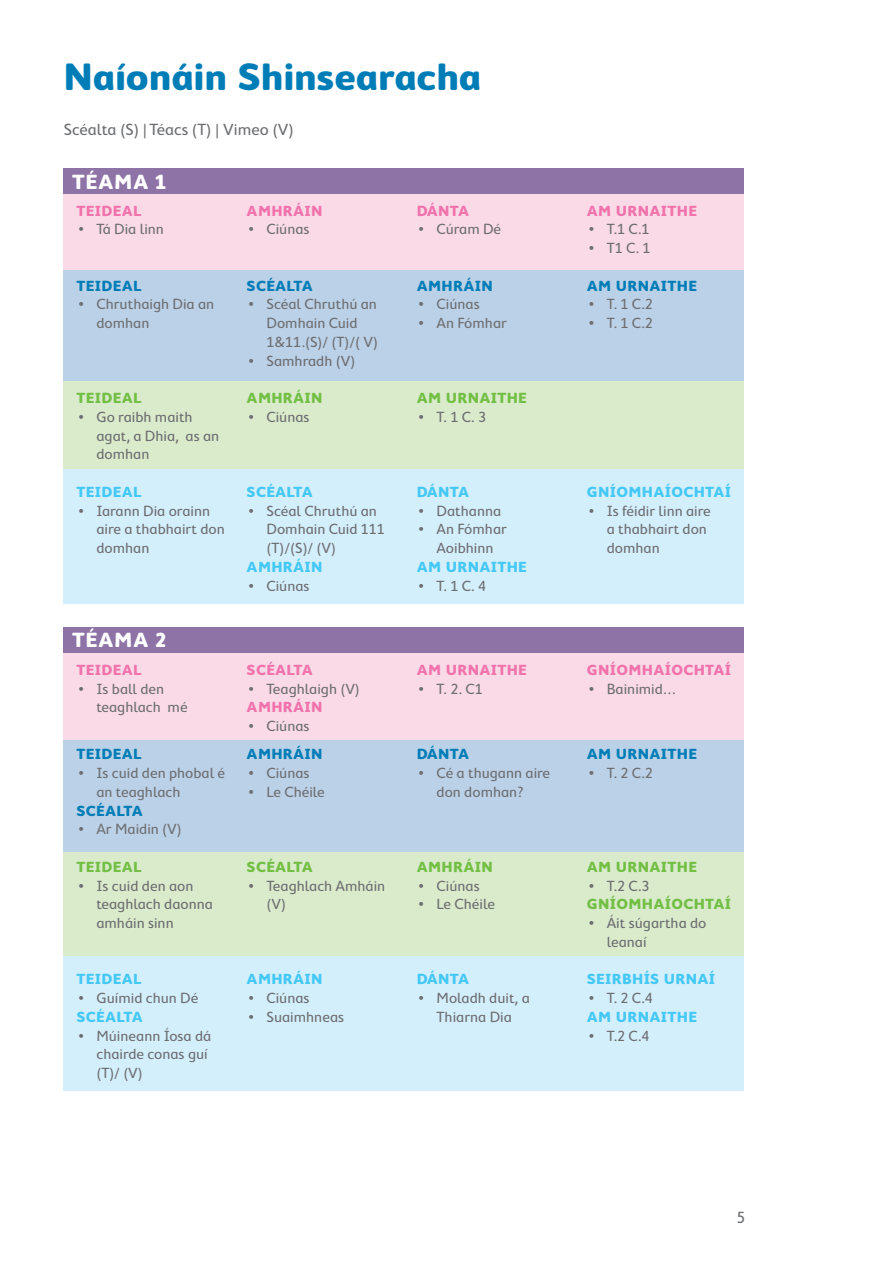
<style>
.page{position:relative;width:893px;height:1263px;background:#fff}
.page>*{position:absolute;margin:0;border:0;box-sizing:border-box;transform-origin:0 0}
.t1{font:700 39px "Cambridge Round";letter-spacing:-.005em;color:#007db7}
.t2{font:700 21px "Cambridge Round";letter-spacing:.025em;color:#fff}
.t3{font:16.5px "Cambridge Round";color:#6d6e71}
.t4{font:15px/18.8px "Cambridge Round";color:#6d6e71}
.t5{font:700 15px "Cambridge Round";letter-spacing:.02em;color:#44c8f5}
.t6{font:700 15px "Cambridge Round";letter-spacing:.02em;color:#f173ac}
.t7{font:700 15px "Cambridge Round";letter-spacing:.02em;color:#72bf44}
.t8{font:700 15px "Cambridge Round";letter-spacing:.02em;color:#007db7}
</style>
<div class="page">
<div style="left:64px;top:194px;width:680px;height:76px;background:#fbdae8"></div>
<div style="left:64px;top:652px;width:680px;height:89px;background:#fbdae8"></div>
<div style="left:64px;top:270px;width:680px;height:111px;background:#bbd1e7"></div>
<div style="left:64px;top:741px;width:680px;height:111px;background:#bbd1e7"></div>
<div style="left:64px;top:381px;width:680px;height:89px;background:#d9ebcb"></div>
<div style="left:64px;top:852px;width:680px;height:104px;background:#d9ebcb"></div>
<div style="left:64px;top:470px;width:680px;height:134px;background:#d4effc"></div>
<div style="left:64px;top:956px;width:680px;height:135px;background:#d4effc"></div>
<div style="left:64px;top:169px;width:680px;height:25px;background:#8d73a6"></div>
<div style="left:64px;top:627px;width:680px;height:25px;background:#8d73a6"></div>
<h1 class="t1" style="left:63px;top:55px;width:419px">Naíonáin Shinsearacha</h1>
<p class="t3" style="left:64px;top:120px;width:232px">Scéalta (S) | Téacs (T) | Vimeo (V)</p>
<h2 class="t2" style="left:72px;top:169px;width:96px">TÉAMA 1</h2>
<p class="t6" style="left:77px;top:202px;width:67px">TEIDEAL</p>
<p class="t4" style="left:78px;top:220px;width:87px">• Tá Dia linn</p>
<p class="t8" style="left:77px;top:277px;width:67px">TEIDEAL</p>
<p class="t4" style="left:96px;top:295px;width:119px;text-indent:-18px">• Chruthaigh Dia an domhan</p>
<p class="t7" style="left:77px;top:389px;width:67px">TEIDEAL</p>
<p class="t4" style="left:96px;top:407px;width:124px;text-indent:-18px">• Go raibh maith agat, a Dhia, as an domhan</p>
<p class="t5" style="left:77px;top:483px;width:67px">TEIDEAL</p>
<p class="t4" style="left:96px;top:501px;width:130px;text-indent:-18px">• Iarann Dia orainn aire a thabhairt don domhan</p>
<h2 class="t2" style="left:72px;top:628px;width:96px">TÉAMA 2</h2>
<p class="t6" style="left:77px;top:661px;width:67px">TEIDEAL</p>
<p class="t4" style="left:96px;top:679px;width:93px;text-indent:-18px">• Is ball den teaghlach mé</p>
<p class="t8" style="left:77px;top:746px;width:67px">TEIDEAL</p>
<p class="t4" style="left:96px;top:763px;width:130px;text-indent:-18px">• Is cuid den phobal é an teaghlach</p>
<p class="t8" style="left:77px;top:802px;width:68px">SCÉALTA</p>
<p class="t4" style="left:78px;top:820px;width:105px">• Ar Maidin (V)</p>
<p class="t7" style="left:77px;top:858px;width:67px">TEIDEAL</p>
<p class="t4" style="left:96px;top:876px;width:118px;text-indent:-18px">• Is cuid den aon teaghlach daonna amháin sinn</p>
<p class="t5" style="left:77px;top:971px;width:67px">TEIDEAL</p>
<p class="t4" style="left:78px;top:988px;width:121px">• Guímid chun Dé</p>
<p class="t5" style="left:77px;top:1008px;width:68px">SCÉALTA</p>
<p class="t4" style="left:96px;top:1026px;width:116px;text-indent:-18px">• Múineann Íosa dá chairde conas guí (T)/ (V)</p>
<p class="t6" style="left:247px;top:202px;width:77px">AMHRÁIN</p>
<p class="t4" style="left:248px;top:220px;width:63px">• Ciúnas</p>
<p class="t8" style="left:247px;top:277px;width:68px">SCÉALTA</p>
<p class="t4" style="left:266px;top:295px;width:113px;text-indent:-18px">• Scéal Chruthú an<br>Domhain Cuid<br>1&amp;11.(S)/ (T)/( V)</p>
<p class="t4" style="left:248px;top:351px;width:108px">• Samhradh (V)</p>
<p class="t7" style="left:247px;top:389px;width:77px">AMHRÁIN</p>
<p class="t4" style="left:248px;top:407px;width:63px">• Ciúnas</p>
<p class="t5" style="left:247px;top:483px;width:68px">SCÉALTA</p>
<p class="t4" style="left:266px;top:501px;width:120px;text-indent:-18px">• Scéal Chruthú an<br>Domhain Cuid 111 (T)/(S)/ (V)</p>
<p class="t5" style="left:247px;top:558px;width:77px">AMHRÁIN</p>
<p class="t4" style="left:248px;top:576px;width:63px">• Ciúnas</p>
<p class="t6" style="left:247px;top:661px;width:68px">SCÉALTA</p>
<p class="t4" style="left:248px;top:679px;width:113px">• Teaghlaigh (V)</p>
<p class="t6" style="left:247px;top:699px;width:77px">AMHRÁIN</p>
<p class="t4" style="left:248px;top:717px;width:63px">• Ciúnas</p>
<p class="t8" style="left:247px;top:746px;width:77px">AMHRÁIN</p>
<p class="t4" style="left:248px;top:763px;width:63px">• Ciúnas</p>
<p class="t4" style="left:248px;top:782px;width:78px">• Le Chéile</p>
<p class="t7" style="left:247px;top:858px;width:68px">SCÉALTA</p>
<p class="t4" style="left:266px;top:876px;width:120px;text-indent:-18px">• Teaghlach Amháin (V)</p>
<p class="t5" style="left:247px;top:971px;width:77px">AMHRÁIN</p>
<p class="t4" style="left:248px;top:988px;width:63px">• Ciúnas</p>
<p class="t4" style="left:248px;top:1007px;width:97px">• Suaimhneas</p>
<p class="t6" style="left:417px;top:202px;width:54px">DÁNTA</p>
<p class="t4" style="left:419px;top:220px;width:84px">• Cúram Dé</p>
<p class="t8" style="left:417px;top:277px;width:77px">AMHRÁIN</p>
<p class="t4" style="left:419px;top:295px;width:63px">• Ciúnas</p>
<p class="t4" style="left:419px;top:313px;width:90px">• An Fómhar</p>
<p class="t7" style="left:417px;top:389px;width:112px">AM URNAITHE</p>
<p class="t4" style="left:419px;top:407px;width:69px">• T. 1 C. 3</p>
<p class="t5" style="left:417px;top:483px;width:54px">DÁNTA</p>
<p class="t4" style="left:419px;top:501px;width:84px">• Dathanna</p>
<p class="t4" style="left:419px;top:520px;width:90px;text-align:center">• An Fómhar<br>Aoibhinn</p>
<p class="t5" style="left:417px;top:558px;width:112px">AM URNAITHE</p>
<p class="t4" style="left:419px;top:576px;width:69px">• T. 1 C. 4</p>
<p class="t6" style="left:417px;top:661px;width:112px">AM URNAITHE</p>
<p class="t4" style="left:419px;top:679px;width:66px">• T. 2. C1</p>
<p class="t8" style="left:417px;top:746px;width:54px">DÁNTA</p>
<p class="t4" style="left:419px;top:763px;width:133px;text-align:center">• Cé a thugann aire don domhan?</p>
<p class="t7" style="left:417px;top:858px;width:77px">AMHRÁIN</p>
<p class="t4" style="left:419px;top:876px;width:63px">• Ciúnas</p>
<p class="t4" style="left:419px;top:895px;width:78px">• Le Chéile</p>
<p class="t5" style="left:417px;top:971px;width:54px">DÁNTA</p>
<p class="t4" style="left:419px;top:988px;width:113px;text-align:center">• Moladh duit, a<br>Thiarna Dia</p>
<p class="t6" style="left:587px;top:202px;width:112px">AM URNAITHE</p>
<p class="t4" style="left:589px;top:220px;width:62px">• T.1 C.1</p>
<p class="t4" style="left:589px;top:238px;width:63px">• T1 C. 1</p>
<p class="t8" style="left:587px;top:277px;width:112px">AM URNAITHE</p>
<p class="t4" style="left:589px;top:295px;width:66px">• T. 1 C.2</p>
<p class="t4" style="left:589px;top:313px;width:66px">• T. 1 C.2</p>
<p class="t5" style="left:587px;top:483px;width:146px">GNÍOMHAÍOCHTAÍ</p>
<p class="t4" style="left:607px;top:501px;width:106px;text-indent:-18px">• Is féidir linn aire a thabhairt don domhan</p>
<p class="t6" style="left:587px;top:661px;width:146px">GNÍOMHAÍOCHTAÍ</p>
<p class="t4" style="left:589px;top:679px;width:89px">• Bainimid…</p>
<p class="t8" style="left:587px;top:746px;width:112px">AM URNAITHE</p>
<p class="t4" style="left:589px;top:763px;width:66px">• T. 2 C.2</p>
<p class="t7" style="left:587px;top:858px;width:112px">AM URNAITHE</p>
<p class="t4" style="left:589px;top:876px;width:62px">• T.2 C.3</p>
<p class="t7" style="left:587px;top:896px;width:146px">GNÍOMHAÍOCHTAÍ</p>
<p class="t4" style="left:607px;top:913px;width:101px;text-indent:-18px">• Áit súgartha do leanaí</p>
<p class="t5" style="left:587px;top:971px;width:130px">SEIRBHÍS URNAÍ</p>
<p class="t4" style="left:589px;top:988px;width:66px">• T. 2 C.4</p>
<p class="t5" style="left:587px;top:1008px;width:112px">AM URNAITHE</p>
<p class="t4" style="left:589px;top:1026px;width:62px">• T.2 C.4</p>
<p class="t3" style="left:737px;top:1208px;width:10px">5</p>
</div>
